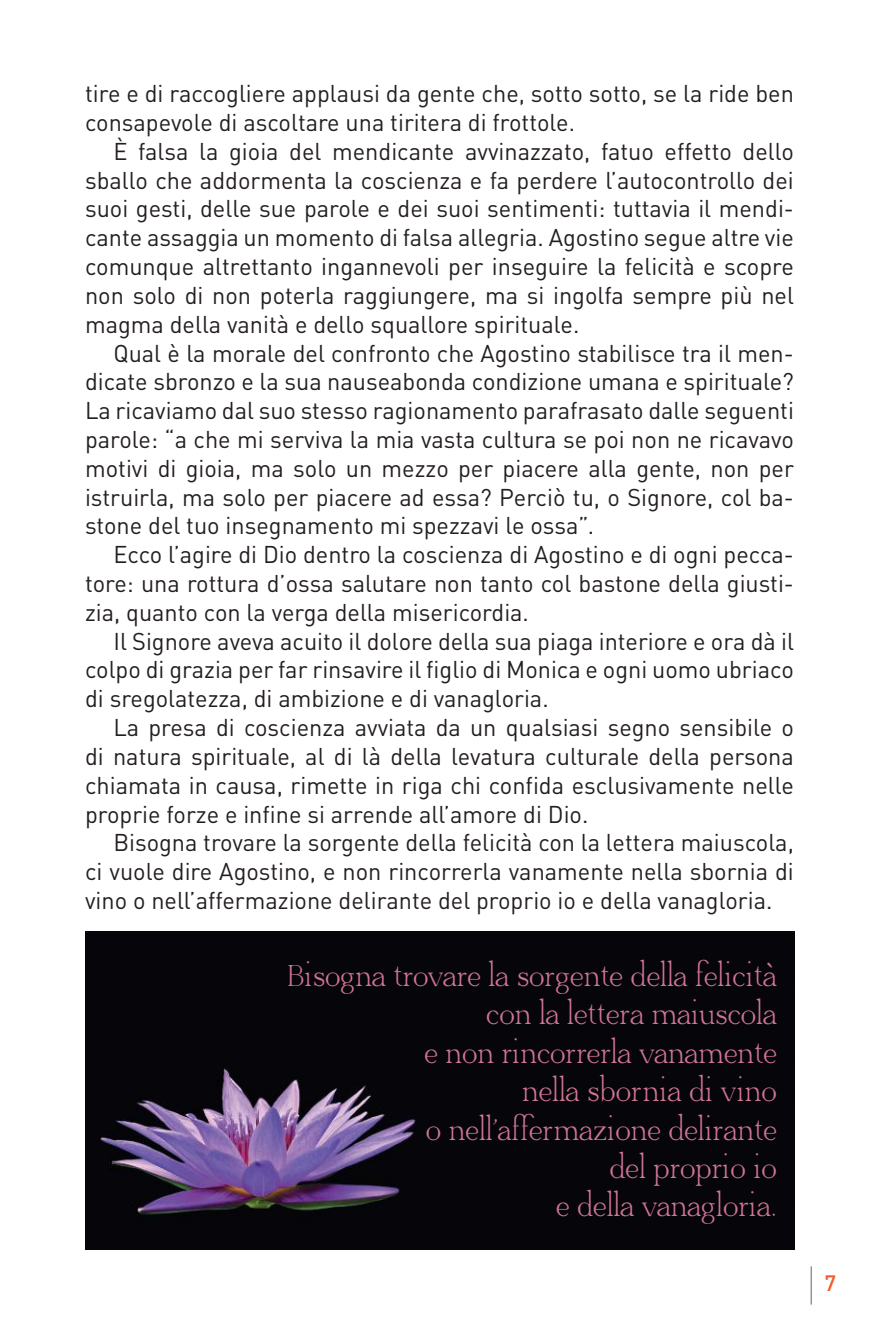
<style>
.page{position:relative;width:879px;height:1333px;background:#fff}
.page>*{position:absolute;margin:0;border:0;box-sizing:border-box;transform-origin:0 0}
.t1{font:32px/38.4px "Adega Serif";color:#d07593;text-align:right}
.t2{font:24px/28.8px "DIN Pro";color:#241f1f;text-align:justify}
.t3{font:500 22px "DIN Pro";color:#f55a2b}
</style>
<div class="page">
<hr style="left:811px;top:1266px;width:1px;height:38px;background:#656365">
<img style="left:85px;top:931px;width:709px;height:318px">
<p class="t2" style="left:85px;top:77px;width:710px">tire e di raccogliere applausi da gente che, sotto sotto, se la ride ben consapevole di ascoltare una tiritera di frottole.</p>
<p class="t2" style="left:85px;top:134px;width:710px;text-indent:28px">È falsa la gioia del mendicante avvinazzato, fatuo effetto dello sballo che addormenta la coscienza e fa perdere l’autocontrollo dei suoi gesti, delle sue parole e dei suoi sentimenti: tuttavia il mendi&shy;cante assaggia un momento di falsa allegria. Agostino segue altre vie comunque altrettanto ingannevoli per inseguire la felicità e scopre non solo di non poterla raggiungere, ma si ingolfa sempre più nel magma della vanità e dello squallore spirituale.</p>
<p class="t2" style="left:85px;top:336px;width:710px;text-indent:28px">Qual è la morale del confronto che Agostino stabilisce tra il men&shy;dicate sbronzo e la sua nauseabonda condizione umana e spirituale?<br>La ricaviamo dal suo stesso ragionamento parafrasato dalle seguenti parole: “a che mi serviva la mia vasta cultura se poi non ne ricavavo motivi di gioia, ma solo un mezzo per piacere alla gente, non per istruirla, ma solo per piacere ad essa? Perciò tu, o Signore, col ba&shy;stone del tuo insegnamento mi spezzavi le ossa”.</p>
<p class="t2" style="left:85px;top:538px;width:710px;text-indent:28px">Ecco l’agire di Dio dentro la coscienza di Agostino e di ogni pecca&shy;tore: una rottura d’ossa salutare non tanto col bastone della giusti&shy;zia, quanto con la verga della misericordia.</p>
<p class="t2" style="left:85px;top:624px;width:710px;text-indent:28px">Il Signore aveva acuito il dolore della sua piaga interiore e ora dà il colpo di grazia per far rinsavire il figlio di Monica e ogni uomo ubriaco di sregolatezza, di ambizione e di vanagloria.</p>
<p class="t2" style="left:85px;top:710px;width:710px;text-indent:28px">La presa di coscienza avviata da un qualsiasi segno sensibile o di natura spirituale, al di là della levatura culturale della persona chiamata in causa, rimette in riga chi confida esclusivamente nelle proprie forze e infine si arrende all’amore di Dio.</p>
<p class="t2" style="left:85px;top:826px;width:710px;text-indent:28px">Bisogna trovare la sorgente della felicità con la lettera maiuscola, ci vuole dire Agostino, e non rincorrerla vanamente nella sbornia di vino o nell’affermazione delirante del proprio io e della vanagloria.</p>
<h1 class="t1" style="left:287px;top:955px;width:491px">Bisogna trovare la sorgente della felicità con la lettera maiuscola<br>e non rincorrerla vanamente<br>nella sbornia di vino<br>o nell’affermazione delirante<br>del proprio io<br>e della vanagloria.</h1>
<p class="t3" style="left:824px;top:1264px;width:13px">7</p>
</div>
